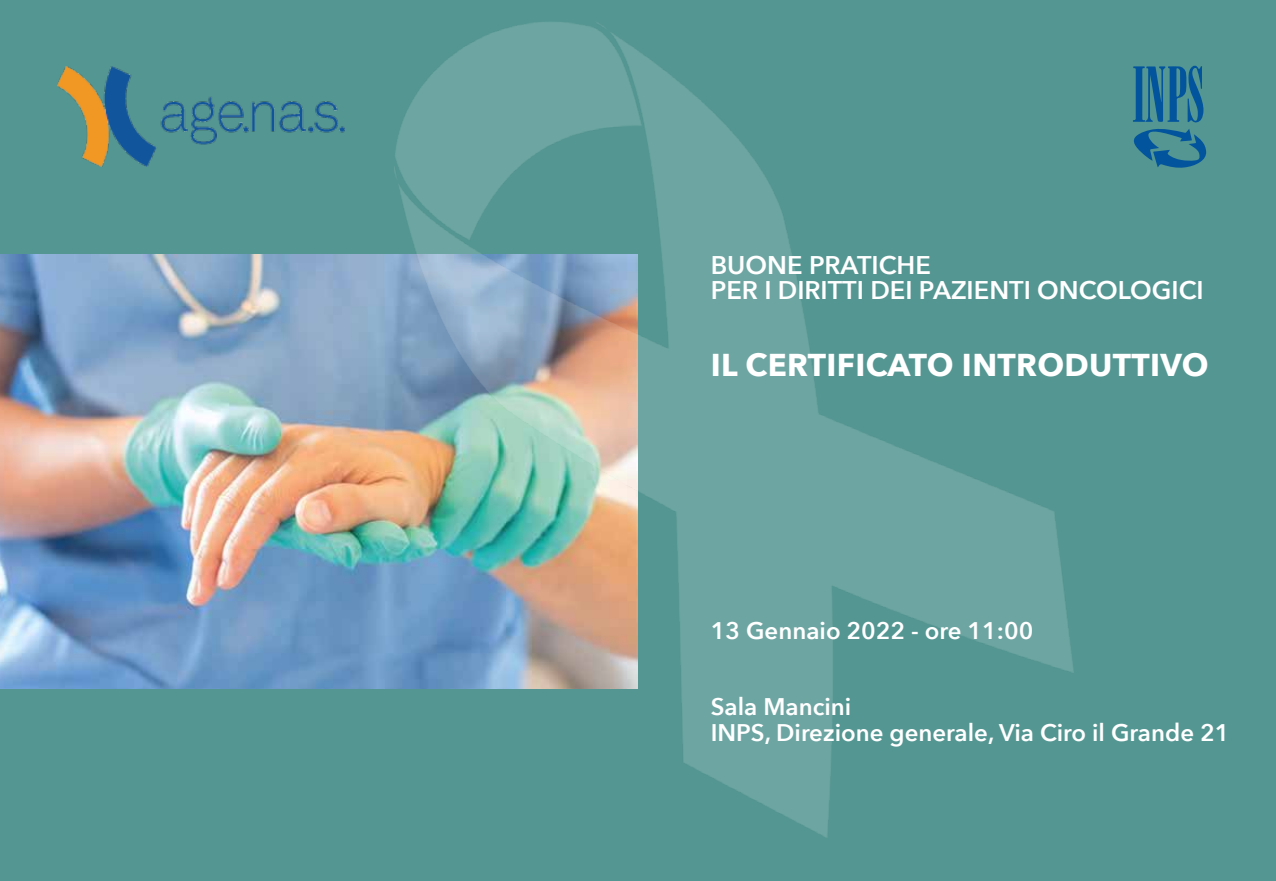
<style>
.page{position:relative;width:1276px;height:881px;background:#fff}
.page>*{position:absolute;margin:0;border:0;box-sizing:border-box;transform-origin:0 0}
.t1{font:700 31.5px "Avenir Next";letter-spacing:.01em;color:#fff}
.t2{font:600 25.5px/25.5px "Avenir Next";color:#fff}
.t3{font:600 24px/25.5px "Avenir Next";color:#fff}
</style>
<div class="page">
<div style="left:0;top:0;width:1276px;height:880px;background:#549692"></div>
<img style="left:0;top:255px;width:394px;height:433px">
<svg style="left:1133px;top:66px;width:73px;height:102px"></svg>
<img style="left:57px;top:67px;width:288px;height:99px">
<img style="left:394px;top:22px;width:679px;height:815px">
<p class="t2" style="left:711px;top:251px;width:494px">BUONE PRATICHE<br>PER I DIRITTI DEI PAZIENTI ONCOLOGICI</p>
<h1 class="t1" style="left:711px;top:337px;width:499px">IL CERTIFICATO INTRODUTTIVO</h1>
<p class="t3" style="left:711px;top:616px;width:324px">13 Gennaio 2022 - ore 11:00</p>
<p class="t3" style="left:711px;top:693px;width:520px">Sala Mancini<br>INPS, Direzione generale, Via Ciro il Grande 21</p>
</div>
